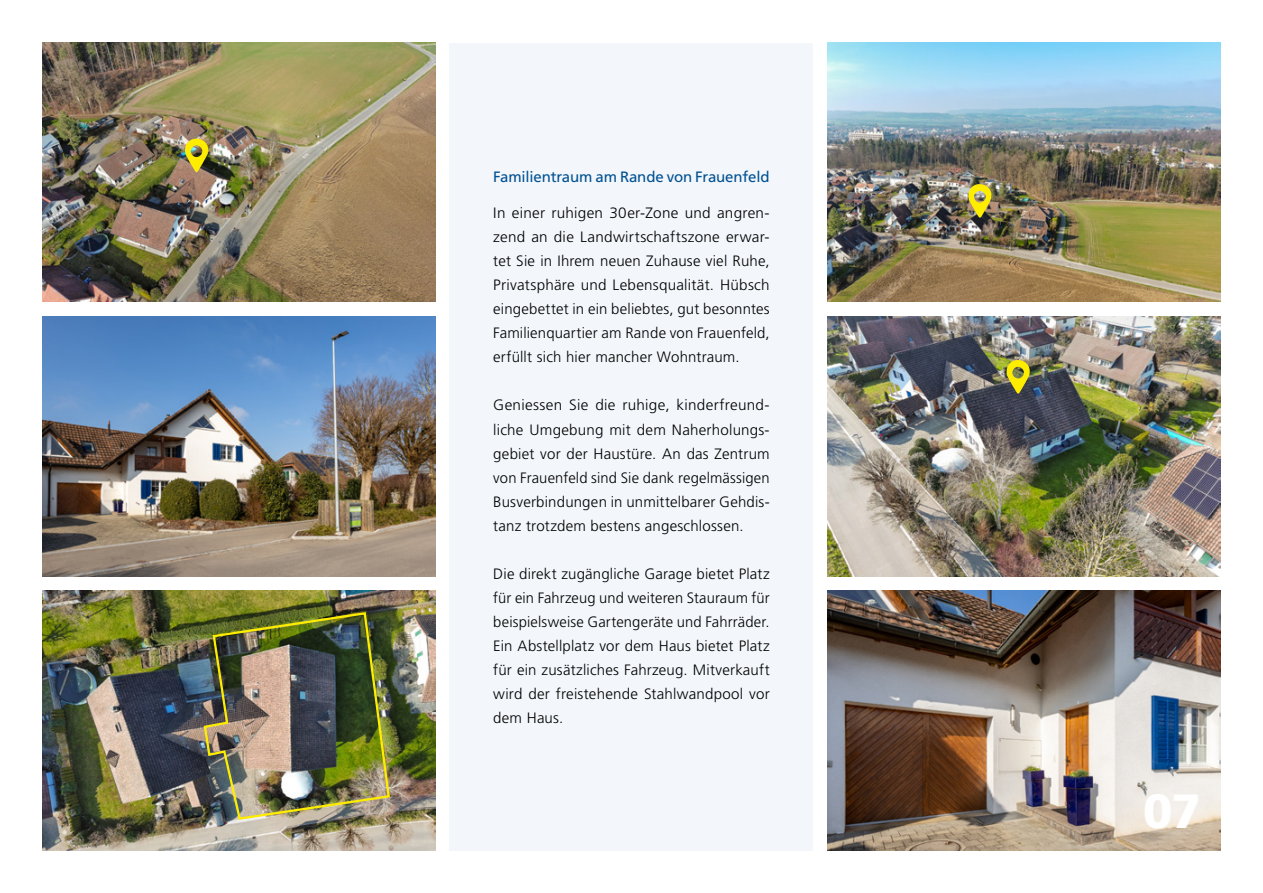
<style>
.page{position:relative;width:1263px;height:893px;background:#fff}
.page>*{position:absolute;margin:0;border:0;box-sizing:border-box;transform-origin:0 0}
.t1{font:900 48px "Frutiger LT Std";color:#fff}
.t2{font:300 15px/24px "Frutiger LT Std";letter-spacing:.015em;color:#000;text-align:justify}
.t3{font:15px "Frutiger LT Std";letter-spacing:-.01em;color:#005192}
</style>
<div class="page">
<div style="left:450px;top:43px;width:363px;height:807px;background:#f3f6fa"></div>
<img style="left:828px;top:591px;width:392px;height:259px">
<img style="left:43px;top:591px;width:392px;height:259px">
<img style="left:43px;top:317px;width:392px;height:259px">
<img style="left:828px;top:317px;width:392px;height:259px">
<img style="left:828px;top:43px;width:392px;height:259px">
<img style="left:43px;top:43px;width:392px;height:259px">
<svg style="left:182px;top:138px;width:29px;height:35px"></svg>
<svg style="left:965px;top:184px;width:29px;height:34px"></svg>
<img style="left:202px;top:611px;width:189px;height:210px">
<svg style="left:1004px;top:360px;width:28px;height:34px"></svg>
<p class="t3" style="left:493px;top:168px;width:278px">Familientraum am Rande von Frauenfeld</p>
<p class="t2" style="left:493px;top:202px;width:278px">In einer ruhigen 30er-Zone und angren&shy;zend an die Landwirtschaftszone erwar&shy;tet Sie in Ihrem neuen Zuhause viel Ruhe, Privatsphäre und Lebensqualität. Hübsch eingebettet in ein beliebtes, gut besonntes Familienquartier am Rande von Frauenfeld, erfüllt sich hier mancher Wohntraum.</p>
<p class="t2" style="left:493px;top:394px;width:278px">Geniessen Sie die ruhige, kinderfreund&shy;liche Umgebung mit dem Naherholungs&shy;gebiet vor der Haustüre. An das Zentrum von Frauenfeld sind Sie dank regelmässigen Busverbindungen in unmittelbarer Gehdis&shy;tanz trotzdem bestens angeschlossen.</p>
<p class="t2" style="left:493px;top:562px;width:278px">Die direkt zugängliche Garage bietet Platz für ein Fahrzeug und weiteren Stauraum für beispielsweise Gartengeräte und Fahrräder.<br>Ein Abstellplatz vor dem Haus bietet Platz für ein zusätzliches Fahrzeug. Mitverkauft wird der freistehende Stahlwandpool vor dem Haus.</p>
<h1 class="t1" style="left:1143px;top:782px;width:59px">07</h1>
</div>
